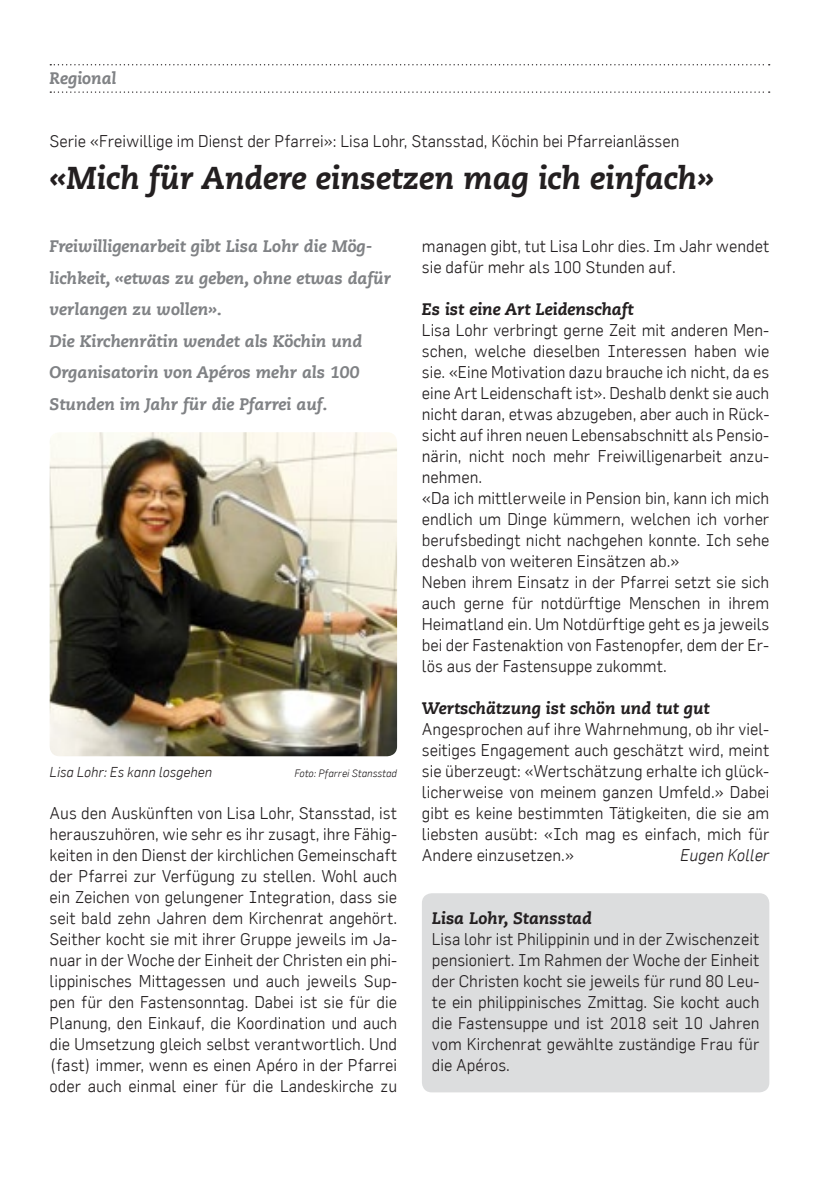
<style>
.page{position:relative;width:819px;height:1191px;background:#fff}
.page>*{position:absolute;margin:0;border:0;box-sizing:border-box;transform-origin:0 0}
.t1{font:italic 800 31.5px "Caecilia LT";color:#231f20}
.t2{font:300 16.62px/21px "Flama";color:#231f20;text-align:justify}
.t3{font:italic 800 16.62px/31.5px "Caecilia LT";color:#808285}
.t4{font:italic 800 16.62px "Caecilia LT";color:#231f20}
.t5{font:italic 300 16.62px "Flama";color:#231f20}
.t6{font:italic 300 14px "Flama";color:#231f20}
.t7{font:italic 300 10.5px "Flama";color:#231f20}
</style>
<div class="page">
<svg style="left:50px;top:64px;width:719px;height:1px"></svg>
<svg style="left:50px;top:91px;width:719px;height:2px"></svg>
<div style="left:422px;top:893px;width:347px;height:199px;background:#dcddde;border-radius:10px"></div>
<img style="left:50px;top:432px;width:347px;height:324px">
<p class="t3" style="left:50px;top:63px;width:68px">Regional</p>
<p class="t2" style="left:50px;top:130px;width:631px">Serie «Freiwillige im Dienst der Pfarrei»: Lisa Lohr, Stansstad, Köchin bei Pfarreianlässen</p>
<h1 class="t1" style="left:50px;top:159px;width:666px">«Mich für Andere einsetzen mag ich einfach»</h1>
<p class="t3" style="left:50px;top:231px;width:343px">Freiwilligenarbeit gibt Lisa Lohr die Mög&shy;lichkeit, «etwas zu geben, ohne etwas dafür verlangen zu wollen».<br>Die Kirchenrätin wendet als Köchin und Organisatorin von Apéros mehr als 100<br>Stunden im Jahr für die Pfarrei auf.</p>
<p class="t6" style="left:50px;top:764px;width:164px">Lisa Lohr: Es kann losgehen</p>
<p class="t7" style="left:294px;top:767px;width:104px">Foto: Pfarrei Stansstad</p>
<p class="t2" style="left:50px;top:802px;width:349px">Aus den Auskünften von Lisa Lohr, Stansstad, ist herauszuhören, wie sehr es ihr zusagt, ihre Fähig&shy;keiten in den Dienst der kirchlichen Gemeinschaft der Pfarrei zur Verfügung zu stellen. Wohl auch ein Zeichen von gelungener Integration, dass sie seit bald zehn Jahren dem Kirchenrat angehört.<br>Seither kocht sie mit ihrer Gruppe jeweils im Ja&shy;nuar in der Woche der Einheit der Christen ein phi&shy;lippinisches Mittagessen und auch jeweils Sup&shy;pen für den Fastensonntag. Dabei ist sie für die Planung, den Einkauf, die Koordination und auch die Umsetzung gleich selbst verantwortlich. Und (fast) immer, wenn es einen Apéro in der Pfarrei oder auch einmal einer für die Landeskirche zu</p>
<p class="t2" style="left:422px;top:235px;width:349px">managen gibt, tut Lisa Lohr dies. Im Jahr wendet sie dafür mehr als 100 Stunden auf.</p>
<p class="t4" style="left:422px;top:299px;width:213px">Es ist eine Art Leidenschaft</p>
<p class="t2" style="left:422px;top:319px;width:349px;text-align:left">Lisa Lohr verbringt gerne Zeit mit anderen Men&shy;schen, welche dieselben Interessen haben wie sie. «Eine Motivation dazu brauche ich nicht, da es eine Art Leidenschaft ist». Deshalb denkt sie auch nicht daran, etwas abzugeben, aber auch in Rück&shy;sicht auf ihren neuen Lebensabschnitt als Pensio&shy;närin, nicht noch mehr Freiwilligenarbeit anzu&shy;nehmen.<br>«Da ich mittlerweile in Pension bin, kann ich mich endlich um Dinge kümmern, welchen ich vorher berufsbedingt nicht nachgehen konnte. Ich sehe deshalb von weiteren Einsätzen ab.»<br>Neben ihrem Einsatz in der Pfarrei setzt sie sich auch gerne für notdürftige Menschen in ihrem Heimatland ein. Um Notdürftige geht es ja jeweils bei der Fastenaktion von Fastenopfer, dem der Er&shy;lös aus der Fastensuppe zukommt.</p>
<p class="t4" style="left:422px;top:698px;width:289px">Wertschätzung ist schön und tut gut</p>
<p class="t2" style="left:422px;top:718px;width:349px">Angesprochen auf ihre Wahrnehmung, ob ihr viel&shy;seitiges Engagement auch geschätzt wird, meint sie überzeugt: «Wertschätzung erhalte ich glück&shy;licherweise von meinem ganzen Umfeld.» Dabei gibt es keine bestimmten Tätigkeiten, die sie am liebsten ausübt: «Ich mag es einfach, mich für Andere einzusetzen.»</p>
<p class="t5" style="left:680px;top:845px;width:91px">Eugen Koller</p>
<p class="t4" style="left:432px;top:908px;width:161px">Lisa Lohr, Stansstad</p>
<p class="t2" style="left:432px;top:928px;width:329px">Lisa lohr ist Philippinin und in der Zwischenzeit pensioniert. Im Rahmen der Woche der Einheit der Christen kocht sie jeweils für rund 80 Leu&shy;te ein philippinisches Zmittag. Sie kocht auch die Fastensuppe und ist 2018 seit 10 Jahren vom Kirchenrat gewählte zuständige Frau für die Apéros.</p>
</div>
